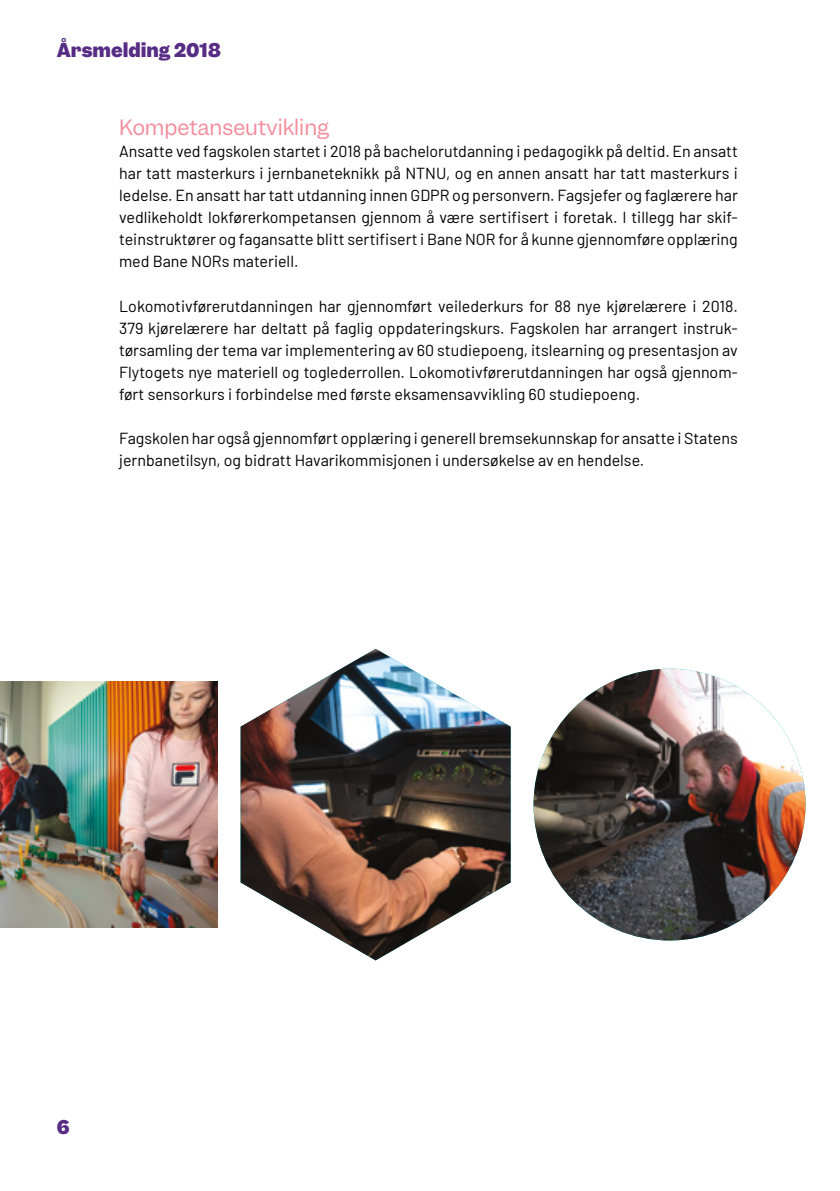
<style>
.page{position:relative;width:840px;height:1191px;background:#fff}
.page>*{position:absolute;margin:0;border:0;box-sizing:border-box;transform-origin:0 0}
.t1{font:20px "Garnett";color:#f38d9c}
.t2{font:700 18px "Garnett";color:#572c84}
.t3{font:16px/22px "Barlow";color:#000;text-align:justify}
</style>
<div class="page">
<img style="left:240px;top:649px;width:270px;height:311px">
<img style="left:0;top:681px;width:217px;height:246px">
<img style="left:533px;top:668px;width:272px;height:272px;border-radius:136px">
<p class="t2" style="left:57px;top:38px;width:166px">Årsmelding 2018</p>
<p class="t1" style="left:119px;top:115px;width:211px">Kompetanseutvikling</p>
<p class="t3" style="left:119px;top:139px;width:619px">Ansatte ved fagskolen startet i 2018 på bachelorutdanning i pedagogikk på deltid. En ansatt har tatt masterkurs i jernbaneteknikk på NTNU, og en annen ansatt har tatt masterkurs i ledelse. En ansatt har tatt utdanning innen GDPR og personvern. Fagsjefer og faglærere har vedlikeholdt lokførerkompetansen gjennom å være sertifisert i foretak. I tillegg har skif&shy;teinstruktører og fagansatte blitt sertifisert i Bane NOR for å kunne gjennomføre opplæring med Bane NORs materiell.</p>
<p class="t3" style="left:119px;top:293px;width:619px">Lokomotivførerutdanningen har gjennomført veilederkurs for 88 nye kjørelærere i 2018.<br>379 kjørelærere har deltatt på faglig oppdateringskurs. Fagskolen har arrangert instruk&shy;tørsamling der tema var implementering av 60 studiepoeng, itslearning og presentasjon av Flytogets nye materiell og toglederrollen. Lokomotivførerutdanningen har også gjennom&shy;ført sensorkurs i forbindelse med første eksamensavvikling 60 studiepoeng.</p>
<p class="t3" style="left:119px;top:425px;width:619px">Fagskolen har også gjennomført opplæring i generell bremsekunnskap for ansatte i Statens jernbanetilsyn, og bidratt Havarikommisjonen i undersøkelse av en hendelse.</p>
<p class="t2" style="left:57px;top:1115px;width:14px">6</p>
</div>
